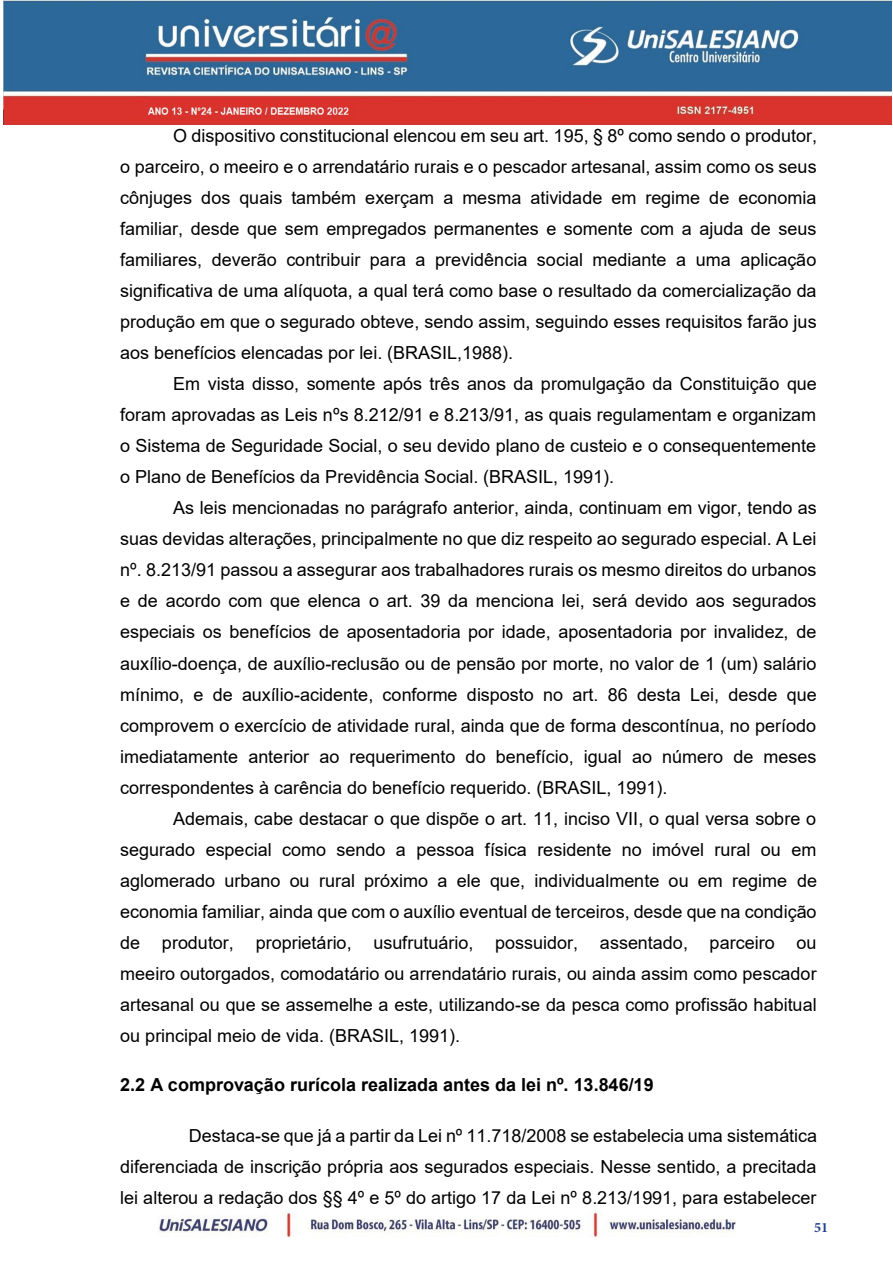
<style>
.page{position:relative;width:893px;height:1263px;background:#fff}
.page>*{position:absolute;margin:0;border:0;box-sizing:border-box;transform-origin:0 0}
.t1{font:18px/31px "Arial";color:#000;text-align:justify}
.t2{font:700 18px "Arial";color:#000}
.t3{font:18px "Times New Roman";color:#000}
.s1{font-family:"Minion Pro";font-weight:700;font-size:14.25px;color:#253f8e}
</style>
<div class="page">
<img style="left:159px;top:1210px;width:576px;height:28px">
<img style="left:3px;top:0;width:888px;height:125px">
<p class="t1" style="left:173px;top:120px;width:645px">O dispositivo constitucional elencou em seu art. 195, § 8º como sendo o produtor,</p>
<p class="t1" style="left:120px;top:151px;width:698px">o parceiro, o meeiro e o arrendatário rurais e o pescador artesanal, assim como os seus</p>
<p class="t1" style="left:120px;top:182px;width:698px">cônjuges dos quais também exerçam a mesma atividade em regime de economia</p>
<p class="t1" style="left:120px;top:213px;width:698px">familiar, desde que sem empregados permanentes e somente com a ajuda de seus</p>
<p class="t1" style="left:120px;top:244px;width:698px">familiares, deverão contribuir para a previdência social mediante a uma aplicação</p>
<p class="t1" style="left:120px;top:275px;width:698px">significativa de uma alíquota, a qual terá como base o resultado da comercialização da</p>
<p class="t1" style="left:120px;top:306px;width:698px">produção em que o segurado obteve, sendo assim, seguindo esses requisitos farão jus</p>
<p class="t1" style="left:120px;top:337px;width:395px">aos benefícios elencadas por lei. (BRASIL,1988).</p>
<p class="t1" style="left:173px;top:368px;width:645px">Em vista disso, somente após três anos da promulgação da Constituição que</p>
<p class="t1" style="left:120px;top:399px;width:698px">foram aprovadas as Leis nºs 8.212/91 e 8.213/91, as quais regulamentam e organizam</p>
<p class="t1" style="left:120px;top:430px;width:698px">o Sistema de Seguridade Social, o seu devido plano de custeio e o consequentemente</p>
<p class="t1" style="left:120px;top:461px;width:496px">o Plano de Benefícios da Previdência Social. (BRASIL, 1991).</p>
<p class="t1" style="left:173px;top:492px;width:645px">As leis mencionadas no parágrafo anterior, ainda, continuam em vigor, tendo as</p>
<p class="t1" style="left:120px;top:523px;width:698px">suas devidas alterações, principalmente no que diz respeito ao segurado especial. A Lei</p>
<p class="t1" style="left:120px;top:554px;width:698px">nº. 8.213/91 passou a assegurar aos trabalhadores rurais os mesmo direitos do urbanos</p>
<p class="t1" style="left:120px;top:585px;width:698px">e de acordo com que elenca o art. 39 da menciona lei, será devido aos segurados</p>
<p class="t1" style="left:120px;top:616px;width:698px">especiais os benefícios de aposentadoria por idade, aposentadoria por invalidez, de</p>
<p class="t1" style="left:120px;top:648px;width:698px">auxílio-doença, de auxílio-reclusão ou de pensão por morte, no valor de 1 (um) salário</p>
<p class="t1" style="left:120px;top:679px;width:698px">mínimo, e de auxílio-acidente, conforme disposto no art. 86 desta Lei, desde que</p>
<p class="t1" style="left:120px;top:710px;width:698px">comprovem o exercício de atividade rural, ainda que de forma descontínua, no período</p>
<p class="t1" style="left:120px;top:741px;width:698px">imediatamente anterior ao requerimento do benefício, igual ao número de meses</p>
<p class="t1" style="left:120px;top:772px;width:549px">correspondentes à carência do benefício requerido. (BRASIL, 1991).</p>
<p class="t1" style="left:173px;top:803px;width:645px">Ademais, cabe destacar o que dispõe o art. 11, inciso VII, o qual versa sobre o</p>
<p class="t1" style="left:120px;top:834px;width:698px">segurado especial como sendo a pessoa física residente no imóvel rural ou em</p>
<p class="t1" style="left:120px;top:865px;width:699px">aglomerado urbano ou rural próximo a ele que, individualmente ou em regime de</p>
<p class="t1" style="left:120px;top:896px;width:698px">economia familiar, ainda que com o auxílio eventual de terceiros, desde que na condição</p>
<p class="t1" style="left:120px;top:927px;width:698px">de produtor, proprietário, usufrutuário, possuidor, assentado, parceiro ou</p>
<p class="t1" style="left:120px;top:958px;width:698px">meeiro outorgados, comodatário ou arrendatário rurais, ou ainda assim como pescador</p>
<p class="t1" style="left:120px;top:989px;width:698px">artesanal ou que se assemelhe a este, utilizando-se da pesca como profissão habitual</p>
<p class="t1" style="left:120px;top:1020px;width:342px">ou principal meio de vida. (BRASIL, 1991).</p>
<p class="t2" style="left:120px;top:1071px;width:535px">2.2 A comprovação rurícola realizada antes da lei nº. 13.846/19</p>
<p class="t1" style="left:120px;top:1120px;width:698px;text-indent:69px">Destaca-se que já a partir da Lei nº 11.718/2008 se estabelecia uma sistemática diferenciada de inscrição própria aos segurados especiais. Nesse sentido, a precitada lei alterou a redação dos §§ 4º e 5º do artigo 17 da Lei nº 8.213/1991, para estabelecer</p>
<p class="t3" style="left:788px;top:1213px;width:41px">47 <span class="s1">51</span></p>
</div>
